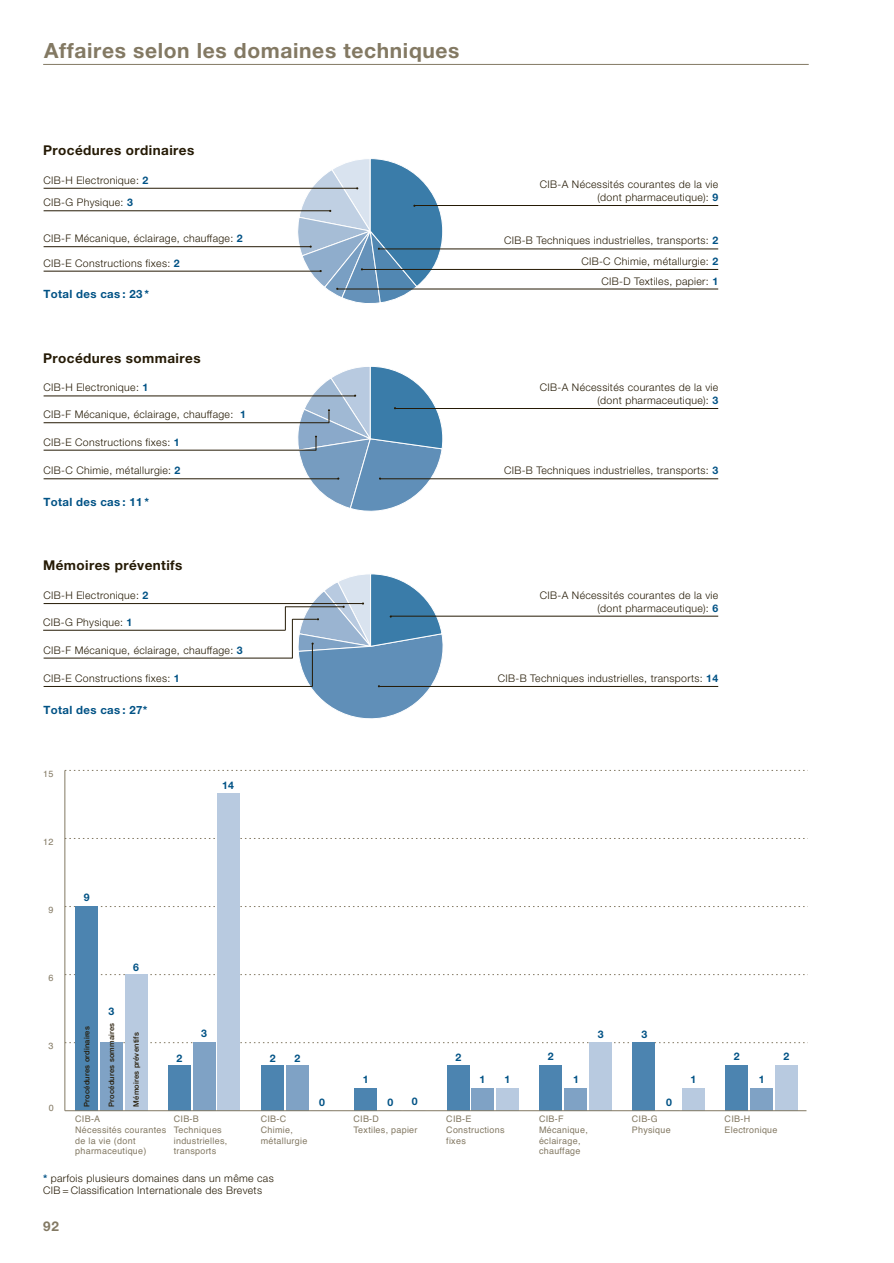
<style>
.page{position:relative;width:894px;height:1263px;background:#fff}
.page>*{position:absolute;margin:0;border:0;box-sizing:border-box;transform-origin:0 0}
.t1{font:700 21px "Helvetica Neue LT Pro";letter-spacing:.03em;color:#837963}
.t2{font:700 13.5px "Helvetica Neue LT Pro";letter-spacing:.03em;color:#251a05}
.t3{font:700 13.5px "Helvetica Neue LT Pro";color:#837963}
.t4{font:700 11.4px "Helvetica Neue LT Pro";letter-spacing:.03em;color:#005285}
.t5{font:300 10.5px/12.6px "Helvetica Neue LT Pro";letter-spacing:.03em;color:#251a05;text-align:right}
.t6{font:700 10.5px "Helvetica Neue LT Pro";color:#005285}
.t7{font:9px/10.8px "Helvetica";letter-spacing:.03em;color:#837963}
.t8{font:500 7.5px "Helvetica Neue LT Pro";letter-spacing:.03em;color:#251a05}
.s1{font-weight:700;color:#005285}
</style>
<div class="page">
<hr style="left:43px;top:64px;width:766px;height:1px;background:#837963">
<hr style="left:65px;top:770px;width:1px;height:341px;background:#837963">
<svg style="left:65px;top:1042px;width:743px;height:1px"></svg>
<svg style="left:66px;top:974px;width:742px;height:1px"></svg>
<svg style="left:66px;top:906px;width:742px;height:1px"></svg>
<svg style="left:66px;top:838px;width:742px;height:1px"></svg>
<svg style="left:66px;top:770px;width:742px;height:1px"></svg>
<div style="left:125px;top:975px;width:22px;height:136px;background:#b8cae0"></div>
<div style="left:218px;top:793px;width:22px;height:318px;background:#b8cae0"></div>
<div style="left:496px;top:1088px;width:23px;height:23px;background:#b8cae0"></div>
<div style="left:589px;top:1043px;width:22px;height:68px;background:#b8cae0"></div>
<div style="left:682px;top:1088px;width:22px;height:23px;background:#b8cae0"></div>
<div style="left:775px;top:1065px;width:22px;height:46px;background:#b8cae0"></div>
<div style="left:100px;top:1043px;width:22px;height:68px;background:#7fa2c5"></div>
<div style="left:193px;top:1043px;width:22px;height:68px;background:#7fa2c5"></div>
<div style="left:286px;top:1065px;width:22px;height:46px;background:#7fa2c5"></div>
<div style="left:472px;top:1088px;width:22px;height:23px;background:#7fa2c5"></div>
<div style="left:564px;top:1088px;width:23px;height:23px;background:#7fa2c5"></div>
<div style="left:750px;top:1088px;width:22px;height:23px;background:#7fa2c5"></div>
<div style="left:75px;top:906px;width:23px;height:205px;background:#4c84b0"></div>
<div style="left:168px;top:1065px;width:23px;height:46px;background:#4c84b0"></div>
<div style="left:261px;top:1065px;width:22px;height:46px;background:#4c84b0"></div>
<div style="left:354px;top:1088px;width:22px;height:23px;background:#4c84b0"></div>
<div style="left:447px;top:1065px;width:22px;height:46px;background:#4c84b0"></div>
<div style="left:540px;top:1065px;width:22px;height:46px;background:#4c84b0"></div>
<div style="left:632px;top:1043px;width:23px;height:68px;background:#4c84b0"></div>
<div style="left:725px;top:1065px;width:23px;height:46px;background:#4c84b0"></div>
<hr style="left:65px;top:1110px;width:741px;height:1px;background:#837963">
<hr style="left:395px;top:408px;width:323px;height:1px;background:#251a05">
<hr style="left:414px;top:205px;width:304px;height:1px;background:#251a05">
<hr style="left:380px;top:479px;width:338px;height:1px;background:#251a05">
<hr style="left:380px;top:249px;width:338px;height:1px;background:#251a05">
<hr style="left:380px;top:686px;width:338px;height:1px;background:#251a05">
<hr style="left:362px;top:269px;width:356px;height:1px;background:#251a05">
<hr style="left:337px;top:289px;width:381px;height:1px;background:#251a05">
<hr style="left:44px;top:211px;width:286px;height:1px;background:#251a05">
<hr style="left:44px;top:246px;width:267px;height:1px;background:#251a05">
<hr style="left:44px;top:422px;width:285px;height:1px;background:#251a05">
<hr style="left:44px;top:479px;width:294px;height:1px;background:#251a05">
<hr style="left:44px;top:188px;width:313px;height:1px;background:#251a05">
<hr style="left:44px;top:396px;width:311px;height:1px;background:#251a05">
<hr style="left:44px;top:450px;width:272px;height:1px;background:#251a05">
<hr style="left:44px;top:271px;width:277px;height:1px;background:#251a05">
<hr style="left:391px;top:616px;width:327px;height:1px;background:#251a05">
<hr style="left:43px;top:630px;width:243px;height:1px;background:#251a05">
<hr style="left:44px;top:658px;width:249px;height:1px;background:#251a05">
<hr style="left:44px;top:686px;width:269px;height:1px;background:#251a05">
<hr style="left:44px;top:603px;width:319px;height:1px;background:#251a05">
<svg style="left:296px;top:158px;width:147px;height:145px"></svg>
<svg style="left:285px;top:608px;width:1px;height:22px"></svg>
<hr style="left:285px;top:607px;width:58px;height:1px;background:#251a05">
<svg style="left:292px;top:574px;width:157px;height:145px"></svg>
<svg style="left:296px;top:366px;width:147px;height:146px"></svg>
<h1 class="t1" style="left:44px;top:38px;width:417px">Affaires selon les domaines techniques</h1>
<p class="t2" style="left:43px;top:142px;width:153px">Procédures ordinaires</p>
<p class="t5" style="left:44px;top:174px;width:106px">CIB-H Electronique: <span class="s1">2</span></p>
<p class="t5" style="left:44px;top:196px;width:91px">CIB-G Physique: <span class="s1">3</span></p>
<p class="t5" style="left:44px;top:232px;width:201px">CIB-F Mécanique, éclairage, chauffage: <span class="s1">2</span></p>
<p class="t5" style="left:44px;top:256px;width:138px">CIB-E Constructions fixes: <span class="s1">2</span></p>
<p class="t4" style="left:44px;top:287px;width:107px">Total des cas : 23 *</p>
<p class="t2" style="left:43px;top:350px;width:159px">Procédures sommaires</p>
<p class="t5" style="left:44px;top:381px;width:106px">CIB-H Electronique: <span class="s1">1</span></p>
<p class="t5" style="left:44px;top:408px;width:204px">CIB-F Mécanique, éclairage, chauffage: <span class="s1">1</span></p>
<p class="t5" style="left:44px;top:435px;width:138px">CIB-E Constructions fixes: <span class="s1">1</span></p>
<p class="t5" style="left:44px;top:464px;width:138px">CIB-C Chimie, métallurgie: <span class="s1">2</span></p>
<p class="t4" style="left:44px;top:495px;width:107px">Total des cas : 11 *</p>
<p class="t2" style="left:43px;top:557px;width:141px">Mémoires préventifs</p>
<p class="t5" style="left:44px;top:589px;width:106px">CIB-H Electronique: <span class="s1">2</span></p>
<p class="t5" style="left:43px;top:615px;width:91px">CIB-G Physique: <span class="s1">1</span></p>
<p class="t5" style="left:44px;top:643px;width:201px">CIB-F Mécanique, éclairage, chauffage: <span class="s1">3</span></p>
<p class="t5" style="left:44px;top:672px;width:138px">CIB-E Constructions fixes: <span class="s1">1</span></p>
<p class="t4" style="left:44px;top:703px;width:105px">Total des cas : 27*</p>
<p class="t7" style="left:43px;top:768px;width:12px">15</p>
<p class="t7" style="left:43px;top:836px;width:12px">12</p>
<p class="t7" style="left:49px;top:904px;width:7px">9</p>
<p class="t7" style="left:49px;top:972px;width:7px">6</p>
<p class="t6" style="left:84px;top:891px;width:7px">9</p>
<p class="t6" style="left:109px;top:1005px;width:7px">3</p>
<p class="t6" style="left:133px;top:960px;width:7px">6</p>
<p class="t6" style="left:222px;top:779px;width:13px">14</p>
<p class="t5" style="left:540px;top:178px;width:180px">CIB-A Nécessités courantes de la vie (dont pharmaceutique): <span class="s1">9</span></p>
<p class="t5" style="left:504px;top:234px;width:216px">CIB-B Techniques industrielles, transports: <span class="s1">2</span></p>
<p class="t5" style="left:581px;top:251px;width:138px;line-height:19.5px">CIB-C Chimie, métallurgie: <span class="s1">2<br></span>CIB-D Textiles, papier: <span class="s1">1</span></p>
<p class="t5" style="left:540px;top:381px;width:180px">CIB-A Nécessités courantes de la vie (dont pharmaceutique): <span class="s1">3</span></p>
<p class="t5" style="left:504px;top:464px;width:216px">CIB-B Techniques industrielles, transports: <span class="s1">3</span></p>
<p class="t5" style="left:540px;top:589px;width:180px">CIB-A Nécessités courantes de la vie (dont pharmaceutique): <span class="s1">6</span></p>
<p class="t5" style="left:498px;top:672px;width:222px">CIB-B Techniques industrielles, transports: <span class="s1">14</span></p>
<p class="t7" style="left:49px;top:1041px;width:7px">3</p>
<p class="t7" style="left:49px;top:1103px;width:7px">0</p>
<p class="t8" style="left:82px;top:1107px;width:82px;rotate:-90deg">Procédures ordinaires</p>
<p class="t8" style="left:107px;top:1107px;width:86px;rotate:-90deg">Procédures sommaires</p>
<p class="t8" style="left:132px;top:1107px;width:76px;rotate:-90deg">Mémoires préventifs</p>
<p class="t6" style="left:201px;top:1027px;width:7px">3</p>
<p class="t6" style="left:598px;top:1027px;width:7px">3</p>
<p class="t6" style="left:641px;top:1027px;width:7px">3</p>
<p class="t6" style="left:734px;top:1050px;width:7px">2</p>
<p class="t6" style="left:548px;top:1050px;width:7px">2</p>
<p class="t6" style="left:176px;top:1052px;width:7px">2</p>
<p class="t6" style="left:783px;top:1050px;width:7px">2</p>
<p class="t6" style="left:455px;top:1050px;width:7px">2</p>
<p class="t6" style="left:270px;top:1052px;width:7px">2</p>
<p class="t6" style="left:294px;top:1052px;width:7px">2</p>
<p class="t6" style="left:319px;top:1095px;width:7px">0</p>
<p class="t6" style="left:363px;top:1073px;width:7px">1</p>
<p class="t6" style="left:387px;top:1095px;width:7px">0</p>
<p class="t6" style="left:412px;top:1095px;width:7px">0</p>
<p class="t6" style="left:479px;top:1073px;width:7px">1</p>
<p class="t6" style="left:504px;top:1073px;width:7px">1</p>
<p class="t6" style="left:573px;top:1073px;width:7px">1</p>
<p class="t6" style="left:666px;top:1095px;width:7px">0</p>
<p class="t6" style="left:690px;top:1073px;width:7px">1</p>
<p class="t6" style="left:759px;top:1073px;width:7px">1</p>
<p class="t7" style="left:75px;top:1114px;width:93px">CIB-A<br>Nécessités courantes de la vie (dont pharmaceutique)</p>
<p class="t7" style="left:174px;top:1114px;width:55px">CIB-B<br>Techniques industrielles, transports</p>
<p class="t7" style="left:261px;top:1114px;width:48px">CIB-C<br>Chimie, métallurgie</p>
<p class="t7" style="left:353px;top:1114px;width:66px">CIB-D<br>Textiles, papier</p>
<p class="t7" style="left:446px;top:1114px;width:60px">CIB-E<br>Constructions fixes</p>
<p class="t7" style="left:539px;top:1114px;width:50px">CIB-F<br>Mécanique, éclairage, chauffage</p>
<p class="t7" style="left:632px;top:1114px;width:40px">CIB-G<br>Physique</p>
<p class="t7" style="left:724px;top:1114px;width:55px">CIB-H<br>Electronique</p>
<p class="t5" style="left:43px;top:1171px;width:232px;text-align:left"><span class="s1">*</span> parfois plusieurs domaines dans un même cas<br>CIB = Classification Internationale des Brevets</p>
<p class="t3" style="left:43px;top:1217px;width:17px">92</p>
</div>
